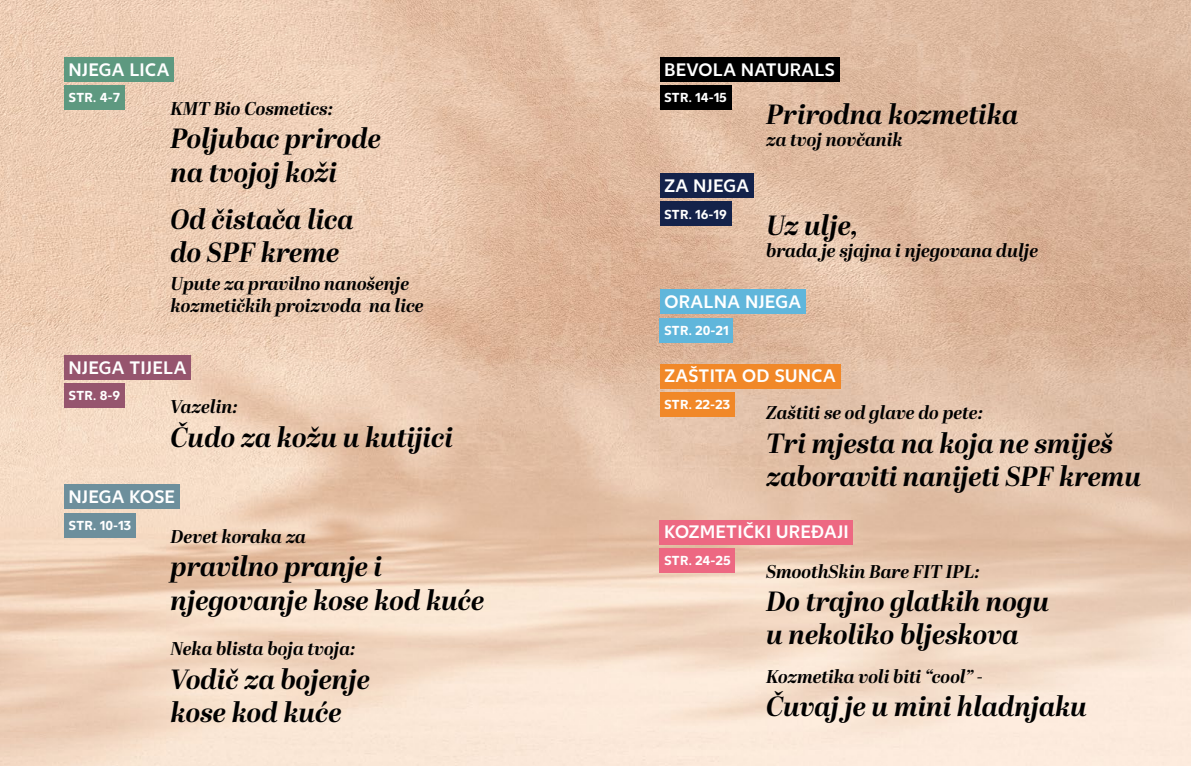
<style>
.page{position:relative;width:1191px;height:766px;background:#fff}
.page>*{position:absolute;margin:0;border:0;box-sizing:border-box;transform-origin:0 0}
.t1{font:italic 700 27.8px/33.3px "Abril Display";color:#000}
.t2{font:italic 700 18.5px/22.2px "Abril Display";color:#000}
.t3{font:500 18px "Kaufland";color:#fff}
.t4{font:700 13px "Kaufland";color:#fff}
</style>
<div class="page">
<img style="left:0;top:0;width:1191px;height:765px">
<div style="left:64px;top:86px;width:61px;height:24px;background:#5e9980"></div>
<div style="left:64px;top:57px;width:110px;height:24px;background:#5e9980"></div>
<div style="left:64px;top:383px;width:61px;height:25px;background:#96556e"></div>
<div style="left:64px;top:355px;width:127px;height:24px;background:#96556e"></div>
<div style="left:64px;top:513px;width:72px;height:24px;background:#6d8f9c"></div>
<div style="left:64px;top:484px;width:116px;height:24px;background:#6d8f9c"></div>
<div style="left:660px;top:86px;width:71px;height:24px;background:#000"></div>
<div style="left:660px;top:57px;width:179px;height:24px;background:#000"></div>
<div style="left:660px;top:202px;width:71px;height:24px;background:#14224a"></div>
<div style="left:660px;top:173px;width:93px;height:24px;background:#14224a"></div>
<div style="left:660px;top:318px;width:73px;height:24px;background:#60b6db"></div>
<div style="left:660px;top:290px;width:145px;height:24px;background:#60b6db"></div>
<div style="left:660px;top:392px;width:74px;height:24px;background:#f18828"></div>
<div style="left:660px;top:364px;width:180px;height:24px;background:#f18828"></div>
<div style="left:660px;top:548px;width:75px;height:24px;background:#ed6882"></div>
<div style="left:660px;top:520px;width:193px;height:24px;background:#ed6882"></div>
<p class="t3" style="left:69px;top:59px;width:103px">NJEGA LICA</p>
<p class="t4" style="left:69px;top:90px;width:53px">STR. 4-7</p>
<p class="t2" style="left:171px;top:98px;width:164px">KMT Bio Cosmetics:</p>
<p class="t1" style="left:171px;top:123px;width:212px">Poljubac prirode na tvojoj koži</p>
<p class="t1" style="left:171px;top:204px;width:184px">Od čistača lica do SPF kreme</p>
<p class="t2" style="left:171px;top:273px;width:255px">Upute za pravilno nanošenje kozmetičkih proizvoda na lice</p>
<p class="t3" style="left:69px;top:357px;width:120px">NJEGA TIJELA</p>
<p class="t4" style="left:69px;top:388px;width:53px">STR. 8-9</p>
<p class="t2" style="left:171px;top:396px;width:68px">Vazelin:</p>
<p class="t1" style="left:171px;top:421px;width:284px">Čudo za kožu u kutijici</p>
<p class="t3" style="left:69px;top:486px;width:108px">NJEGA KOSE</p>
<p class="t4" style="left:69px;top:517px;width:64px">STR. 10-13</p>
<p class="t2" style="left:171px;top:526px;width:137px">Devet koraka za</p>
<p class="t1" style="left:171px;top:551px;width:315px">pravilno pranje i njegovanje kose kod kuće</p>
<p class="t2" style="left:171px;top:638px;width:186px">Neka blista boja tvoja:</p>
<p class="t1" style="left:171px;top:663px;width:201px">Vodič za bojenje kose kod kuće</p>
<p class="t3" style="left:664px;top:59px;width:173px">BEVOLA NATURALS</p>
<p class="t4" style="left:664px;top:90px;width:64px">STR. 14-15</p>
<p class="t3" style="left:664px;top:175px;width:87px">ZA NJEGA</p>
<p class="t4" style="left:664px;top:206px;width:64px">STR. 16-19</p>
<p class="t1" style="left:766px;top:99px;width:254px">Prirodna kozmetika</p>
<p class="t2" style="left:766px;top:129px;width:138px">za tvoj novčanik</p>
<p class="t1" style="left:766px;top:209px;width:94px">Uz ulje,</p>
<p class="t2" style="left:766px;top:240px;width:273px">brada je sjajna i njegovana dulje</p>
<p class="t3" style="left:664px;top:291px;width:139px">ORALNA NJEGA</p>
<p class="t4" style="left:664px;top:322px;width:66px">STR. 20-21</p>
<p class="t3" style="left:664px;top:365px;width:173px">ZAŠTITA OD SUNCA</p>
<p class="t4" style="left:664px;top:396px;width:68px">STR. 22-23</p>
<p class="t2" style="left:766px;top:402px;width:218px">Zaštiti se od glave do pete:</p>
<p class="t1" style="left:766px;top:427px;width:376px">Tri mjesta na koja ne smiješ zaboraviti nanijeti SPF kremu</p>
<p class="t3" style="left:664px;top:521px;width:186px">KOZMETIČKI UREĐAJI</p>
<p class="t4" style="left:664px;top:552px;width:68px">STR. 24-25</p>
<p class="t2" style="left:766px;top:560px;width:215px">SmoothSkin Bare FIT IPL:</p>
<p class="t1" style="left:766px;top:585px;width:285px">Do trajno glatkih nogu u nekoliko bljeskova</p>
<p class="t2" style="left:766px;top:666px;width:219px">Kozmetika voli biti “cool” -</p>
<p class="t1" style="left:766px;top:691px;width:322px">Čuvaj je u mini hladnjaku</p>
</div>
